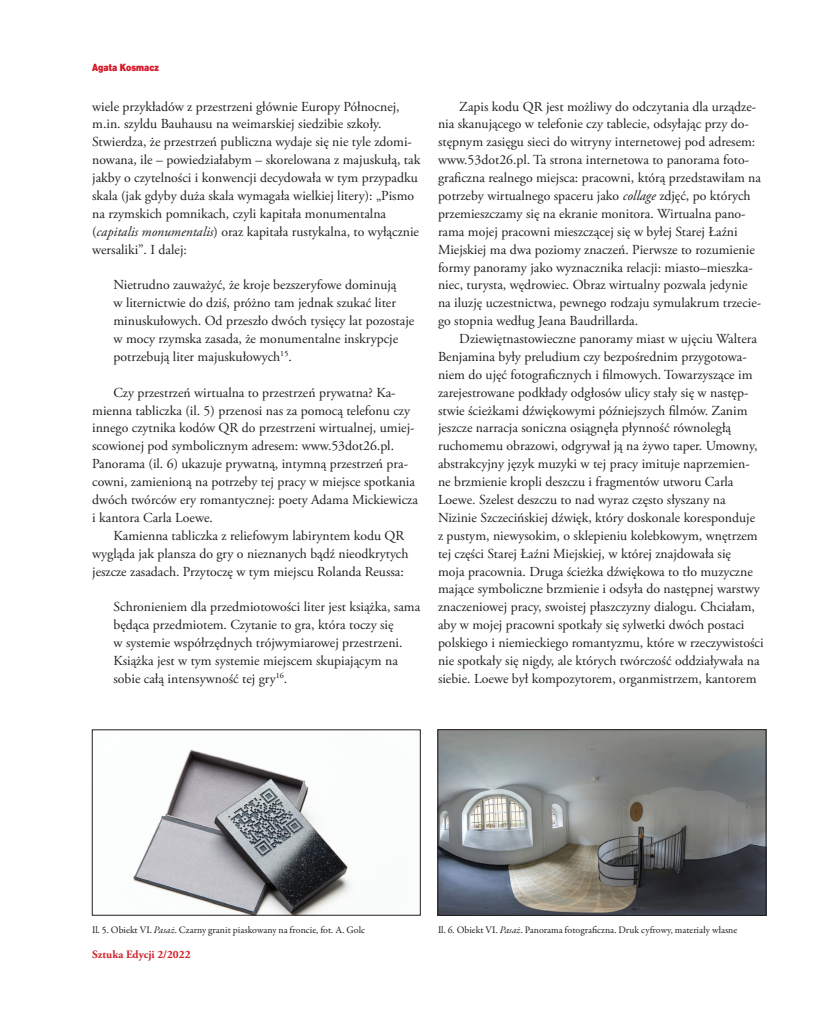
<style>
.page{position:relative;width:837px;height:1014px;background:#fff}
.page>*{position:absolute;margin:0;border:0;box-sizing:border-box;transform-origin:0 0}
.t1{font:13.75px/17.9px "Adobe Garamond Pro";color:#231f20}
.t2{font:700 11.25px "Adobe Garamond Pro";color:#d1232a}
.t3{font:10px "Garamond Premr Pro";color:#231f20}
.t4{font:10px "Switzer C Cnd EFN Black";color:#d61828}
.s1{font-style:italic}
</style>
<div class="page">
<img style="left:133px;top:749px;width:218px;height:164px">
<img style="left:439px;top:731px;width:325px;height:182px">
<div style="left:437px;top:729px;width:329px;height:186px;border:1px solid #231f20"></div>
<p class="t4" style="left:92px;top:61px;width:68px">Agata Kosmacz</p>
<p class="t1" style="left:92px;top:98px;width:330px">wiele przykładów z przestrzeni głównie Europy Północnej, m.in. szyldu Bauhausu na weimarskiej siedzibie szkoły.<br>Stwierdza, że przestrzeń publiczna wydaje się nie tyle zdomi&shy;nowana, ile – powiedziałabym – skorelowana z majuskułą, tak jakby o czytelności i konwencji decydowała w tym przypadku skala (jak gdyby duża skala wymagała wielkiej litery): „Pismo na rzymskich pomnikach, czyli kapitała monumentalna (<span class="s1">capitalis monumentalis</span>) oraz kapitała rustykalna, to wyłącznie wersaliki”. I dalej:</p>
<p class="t1" style="left:113px;top:276px;width:302px">Nietrudno zauważyć, że kroje bezszeryfowe dominują<br>w liternictwie do dziś, próżno tam jednak szukać liter minuskułowych. Od przeszło dwóch tysięcy lat pozostaje w mocy rzymska zasada, że monumentalne inskrypcje potrzebują liter majuskułowych<sup>15</sup>.</p>
<p class="t1" style="left:92px;top:384px;width:327px;text-indent:21px">Czy przestrzeń wirtualna to przestrzeń prywatna? Ka&shy;mienna tabliczka (il. 5) przenosi nas za pomocą telefonu czy innego czytnika kodów QR do przestrzeni wirtualnej, umiej&shy;scowionej pod symbolicznym adresem: www.53dot26.pl.<br>Panorama (il. 6) ukazuje prywatną, intymną przestrzeń pra&shy;cowni, zamienioną na potrzeby tej pracy w miejsce spotkania dwóch twórców ery romantycznej: poety Adama Mickiewicza i kantora Carla Loewe.</p>
<p class="t1" style="left:92px;top:527px;width:318px;text-indent:21px">Kamienna tabliczka z reliefowym labiryntem kodu QR wygląda jak plansza do gry o nieznanych bądź nieodkrytych jeszcze zasadach. Przytoczę w tym miejscu Rolanda Reussa:</p>
<p class="t1" style="left:113px;top:598px;width:308px">Schronieniem dla przedmiotowości liter jest książka, sama będąca przedmiotem. Czytanie to gra, która toczy się<br>w systemie współrzędnych trójwymiarowej przestrzeni.<br>Książka jest w tym systemie miejscem skupiającym na sobie całą intensywność tej gry<sup>16</sup>.</p>
<p class="t1" style="left:438px;top:98px;width:324px;text-indent:21px">Zapis kodu QR jest możliwy do odczytania dla urządze&shy;nia skanującego w telefonie czy tablecie, odsyłając przy do&shy;stępnym zasięgu sieci do witryny internetowej pod adresem: www.53dot26.pl. Ta strona internetowa to panorama foto&shy;graficzna realnego miejsca: pracowni, którą przedstawiłam na potrzeby wirtualnego spaceru jako <span class="s1">collage</span> zdjęć, po których przemieszczamy się na ekranie monitora. Wirtualna pano&shy;rama mojej pracowni mieszczącej się w byłej Starej Łaźni Miejskiej ma dwa poziomy znaczeń. Pierwsze to rozumienie formy panoramy jako wyznacznika relacji: miasto–mieszka&shy;niec, turysta, wędrowiec. Obraz wirtualny pozwala jedynie na iluzję uczestnictwa, pewnego rodzaju symulakrum trzecie&shy;go stopnia według Jeana Baudrillarda.</p>
<p class="t1" style="left:438px;top:330px;width:327px;text-indent:21px">Dziewiętnastowieczne panoramy miast w ujęciu Waltera Benjamina były preludium czy bezpośrednim przygotowa&shy;niem do ujęć fotograficznych i filmowych. Towarzyszące im zarejestrowane podkłady odgłosów ulicy stały się w następ&shy;stwie ścieżkami dźwiękowymi późniejszych filmów. Zanim jeszcze narracja soniczna osiągnęła płynność równoległą ruchomemu obrazowi, odgrywał ją na żywo taper. Umowny, abstrakcyjny język muzyki w tej pracy imituje naprzemien&shy;ne brzmienie kropli deszczu i fragmentów utworu Carla Loewe. Szelest deszczu to nad wyraz często słyszany na Nizinie Szczecińskiej dźwięk, który doskonale koresponduje z pustym, niewysokim, o sklepieniu kolebkowym, wnętrzem tej części Starej Łaźni Miejskiej, w której znajdowała się<br>moja pracownia. Druga ścieżka dźwiękowa to tło muzyczne mające symboliczne brzmienie i odsyła do następnej warstwy znaczeniowej pracy, swoistej płaszczyzny dialogu. Chciałam, aby w mojej pracowni spotkały się sylwetki dwóch postaci polskiego i niemieckiego romantyzmu, które w rzeczywistości nie spotkały się nigdy, ale których twórczość oddziaływała na siebie. Loewe był kompozytorem, organmistrzem, kantorem</p>
<p class="t3" style="left:92px;top:923px;width:274px">Il. 5. Obiekt VI. <span class="s1">Pasaż</span>. Czarny granit piaskowany na froncie, fot. A. Golc</p>
<p class="t3" style="left:438px;top:923px;width:301px">Il. 6. Obiekt VI. <span class="s1">Pasaż</span>. Panorama fotograficzna. Druk cyfrowy, materiały własne</p>
<p class="t2" style="left:92px;top:948px;width:100px">Sztuka Edycji 2/2022</p>
</div>
